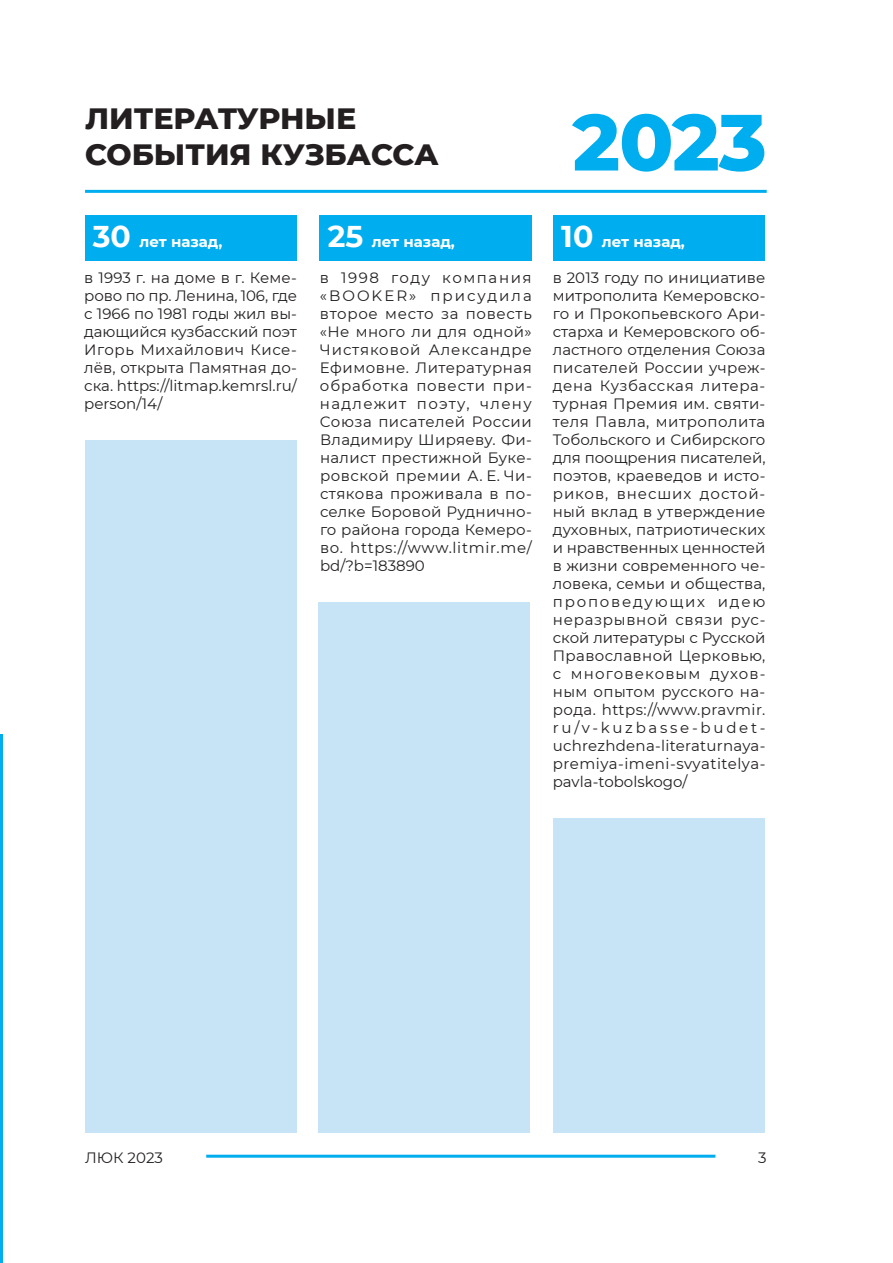
<style>
.page{position:relative;width:893px;height:1263px;background:#fff}
.page>*{position:absolute;margin:0;border:0;box-sizing:border-box;transform-origin:0 0}
.t1{font:800 79.5px "Montserrat";color:#00aeef}
.t2{font:800 30px/36px "Montserrat";letter-spacing:-.005em;color:#231f20}
.t3{font:15px/18px "Montserrat";letter-spacing:.01em;color:#231f20;text-align:justify}
.t4{font:700 15px "Montserrat";color:#fff}
.s1{font-size:30px}
</style>
<div class="page">
<hr style="left:206px;top:1155px;width:509px;height:3px;background:#00aeef">
<div style="left:86px;top:215px;width:211px;height:46px;background:#00aeef"></div>
<hr style="left:0;top:735px;width:2px;height:528px;background:#00aeef">
<hr style="left:85px;top:190px;width:682px;height:3px;background:#00aeef">
<div style="left:319px;top:215px;width:212px;height:46px;background:#00aeef"></div>
<div style="left:554px;top:215px;width:211px;height:46px;background:#00aeef"></div>
<div style="left:85px;top:440px;width:211px;height:692px;background:#c7e4f6"></div>
<div style="left:319px;top:602px;width:211px;height:530px;background:#c7e4f6"></div>
<div style="left:553px;top:818px;width:211px;height:314px;background:#c7e4f6"></div>
<h2 class="t2" style="left:85px;top:99px;width:355px">литературные события Кузбасса</h2>
<h1 class="t1" style="left:572px;top:84px;width:196px">2023</h1>
<p class="t4" style="left:93px;top:231px;width:131px"><span class="s1">30</span> лет назад,</p>
<p class="t3" style="left:84px;top:268px;width:214px">в 1993 г. на доме в г. Кеме&shy;рово по пр. Ленина, 106, где с 1966 по 1981 годы жил вы&shy;дающийся кузбасский поэт И горь Михайлович Кисе&shy;лёв, открыта Памятная до&shy;ска. https://litmap.kemrsl.ru/ person/14/</p>
<p class="t4" style="left:328px;top:231px;width:129px"><span class="s1">25</span> лет назад,</p>
<p class="t3" style="left:320px;top:268px;width:214px">в 1998 году компания «BOOKER» присудила второе место за повесть «Не много ли для одной» Чистяковой Александре Ефимовне. Литературная обработка повести при&shy;надлежит поэту, члену Союза писателей России Владимиру Ширяеву. Фи&shy;налист престижной Буке&shy;ровской премии А. Е. Чи&shy;стякова проживала в по&shy;селке Боровой Руднично&shy;го района города Кемеро&shy;во. https://www.litmir.me/ bd/?b=183890</p>
<p class="t4" style="left:561px;top:231px;width:125px"><span class="s1">10</span> лет назад,</p>
<p class="t3" style="left:553px;top:268px;width:214px">в 2013 году по инициативе митрополита Кемеровско&shy;го и Прокопьевского Ари&shy;старха и Кемеровского об&shy;ластного отделения Союза писателей России учреж&shy;дена Кузбасская литера&shy;турная Премия им. святи&shy;теля Павла, митрополита Тобольского и Сибирского для поощрения писателей, поэтов, краеведов и исто&shy;риков, внесших достой&shy;ный вклад в утверждение духовных, патриотических и нравственных ценностей в жизни современного че&shy;ловека, семьи и общества, проповедующих идею неразрывной связи рус&shy;ской литературы с Русской Православной Церковью, с многовековым духов&shy;ным опытом русского на&shy;рода. https://www.pravmir. ru/v-kuzbasse-budet&shy;uchrezhdena-literaturnaya&shy;premiya-imeni-svyatitelya&shy;pavla-tobolskogo/</p>
<p class="t3" style="left:85px;top:1148px;width:79px">ЛЮК 2023</p>
<p class="t3" style="left:758px;top:1148px;width:10px">3</p>
</div>
